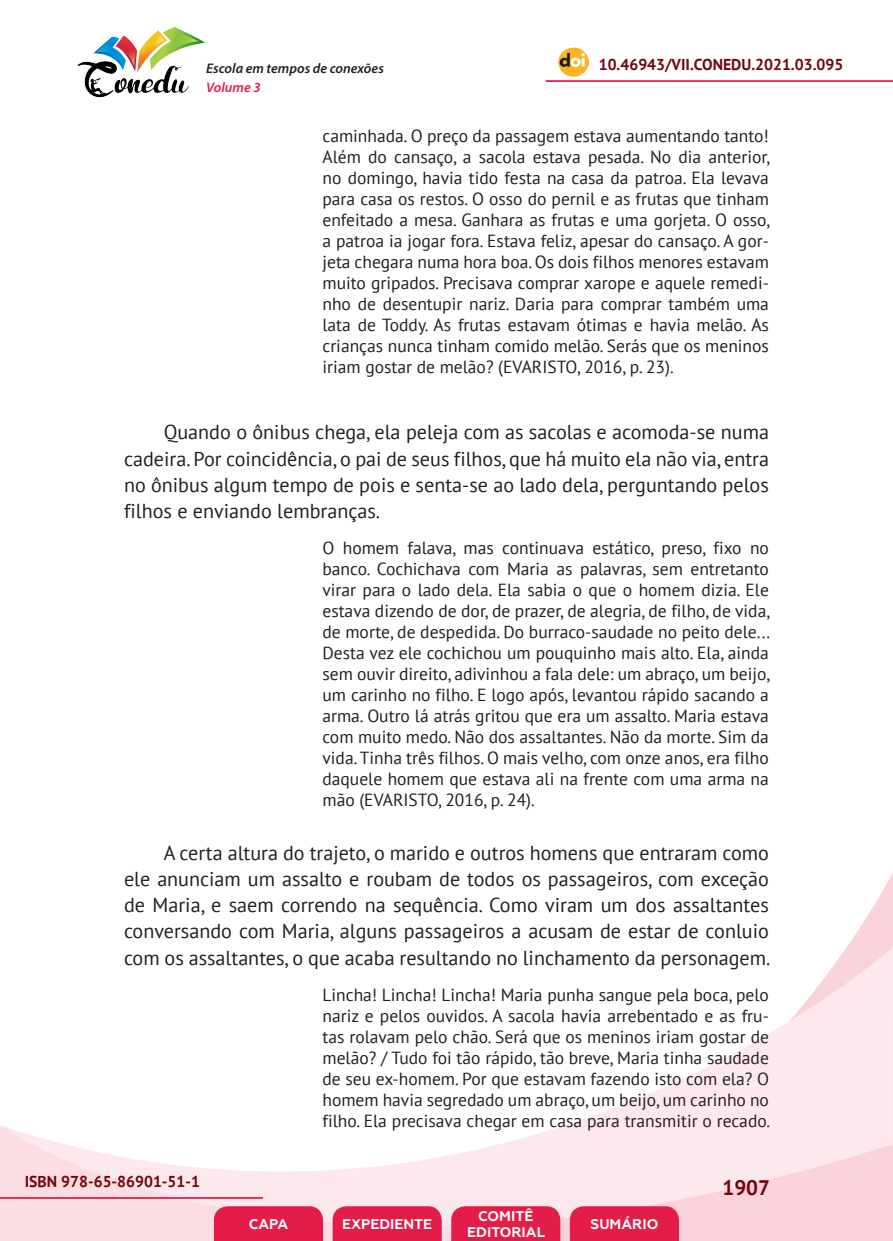
<style>
.page{position:relative;width:893px;height:1241px;background:#fff}
.page>*{position:absolute;margin:0;border:0;box-sizing:border-box;transform-origin:0 0}
.t1{font:700 21px "PT Sans";color:#740410}
._8_CORPO{font:20.12px/26.2px "PT Sans";color:#231f20;text-align:justify}
._12_CITACAO{font:17.5px/21px "PT Sans";color:#231f20;text-align:justify}
.t2{font:700 15.75px "PT Sans";color:#740410}
.t3{font:700 14px/16.8px "Geometria";color:#fff;text-align:center}
.t4{font:italic 600 14px "Myriad Pro";color:#231f20}
.t5{font:italic 600 14px "Myriad Pro";color:#e41c48}
</style>
<div class="page">
<svg style="left:848px;top:873px;width:45px;height:73px"></svg>
<svg style="left:0;top:946px;width:893px;height:294px"></svg>
<hr style="left:0;top:1196px;width:263px;height:2px;background:#e41c48">
<hr style="left:546px;top:80px;width:347px;height:2px;background:#e41c48">
<img style="left:559px;top:47px;width:30px;height:30px">
<img style="left:77px;top:27px;width:128px;height:71px">
<svg style="left:214px;top:1205px;width:109px;height:35px;background:#e52751"></svg>
<svg style="left:333px;top:1205px;width:109px;height:35px;background:#e52751"></svg>
<svg style="left:451px;top:1205px;width:109px;height:35px;background:#e52751"></svg>
<svg style="left:570px;top:1205px;width:109px;height:35px;background:#e52650"></svg>
<p class="t4" style="left:206px;top:59px;width:179px">Escola em tempos de conexões</p>
<p class="t2" style="left:599px;top:54px;width:246px">10.46943/VII.CONEDU.2021.03.095</p>
<p class="t5" style="left:206px;top:78px;width:56px">Volume 3</p>
<p class="_12_CITACAO" style="left:322px;top:125px;width:449px">caminhada. O preço da passagem estava aumentando tanto!<br>Além do cansaço, a sacola estava pesada. No dia anterior, no domingo, havia tido festa na casa da patroa. Ela levava para casa os restos. O osso do pernil e as frutas que tinham enfeitado a mesa. Ganhara as frutas e uma gorjeta. O osso, a patroa ia jogar fora. Estava feliz, apesar do cansaço. A gor&shy;jeta chegara numa hora boa. Os dois filhos menores estavam muito gripados. Precisava comprar xarope e aquele remedi&shy;nho de desentupir nariz. Daria para comprar também uma lata de Toddy. As frutas estavam ótimas e havia melão. As crianças nunca tinham comido melão. Serás que os meninos iriam gostar de melão? (EVARISTO, 2016, p. 23).</p>
<p class="_8_CORPO" style="left:124px;top:418px;width:646px;text-indent:40px">Quando o ônibus chega, ela peleja com as sacolas e acomoda-se numa cadeira. Por coincidência, o pai de seus filhos, que há muito ela não via, entra no ônibus algum tempo de pois e senta-se ao lado dela, perguntando pelos filhos e enviando lembranças.</p>
<p class="_12_CITACAO" style="left:322px;top:537px;width:449px">O homem falava, mas continuava estático, preso, fixo no banco. Cochichava com Maria as palavras, sem entretanto virar para o lado dela. Ela sabia o que o homem dizia. Ele estava dizendo de dor, de prazer, de alegria, de filho, de vida, de morte, de despedida. Do burraco-saudade no peito dele...<br>Desta vez ele cochichou um pouquinho mais alto. Ela, ainda sem ouvir direito, adivinhou a fala dele: um abraço, um beijo, um carinho no filho. E logo após, levantou rápido sacando a arma. Outro lá atrás gritou que era um assalto. Maria estava com muito medo. Não dos assaltantes. Não da morte. Sim da vida. Tinha três filhos. O mais velho, com onze anos, era filho daquele homem que estava ali na frente com uma arma na mão (EVARISTO, 2016, p. 24).</p>
<p class="_8_CORPO" style="left:124px;top:838px;width:648px;text-indent:40px">A certa altura do trajeto, o marido e outros homens que entraram como ele anunciam um assalto e roubam de todos os passageiros, com exceção de Maria, e saem correndo na sequência. Como viram um dos assaltantes conversando com Maria, alguns passageiros a acusam de estar de conluio com os assaltantes, o que acaba resultando no linchamento da personagem.</p>
<p class="_12_CITACAO" style="left:322px;top:983px;width:449px">Lincha! Lincha! Lincha! Maria punha sangue pela boca, pelo nariz e pelos ouvidos. A sacola havia arrebentado e as fru&shy;tas rolavam pelo chão. Será que os meninos iriam gostar de melão? / Tudo foi tão rápido, tão breve, Maria tinha saudade de seu ex-homem. Por que estavam fazendo isto com ela? O homem havia segredado um abraço, um beijo, um carinho no filho. Ela precisava chegar em casa para transmitir o recado.</p>
<p class="t2" style="left:25px;top:1170px;width:177px">ISBN 978-65-86901-51-1</p>
<p class="t3" style="left:249px;top:1215px;width:41px">CAPA</p>
<p class="t3" style="left:342px;top:1215px;width:92px">EXPEDIENTE</p>
<p class="t3" style="left:467px;top:1207px;width:79px">COMITÊ<br>EDITORIAL</p>
<p class="t3" style="left:590px;top:1215px;width:69px">SUMÁRIO</p>
<p class="t1" style="left:722px;top:1173px;width:49px">1907</p>
</div>
